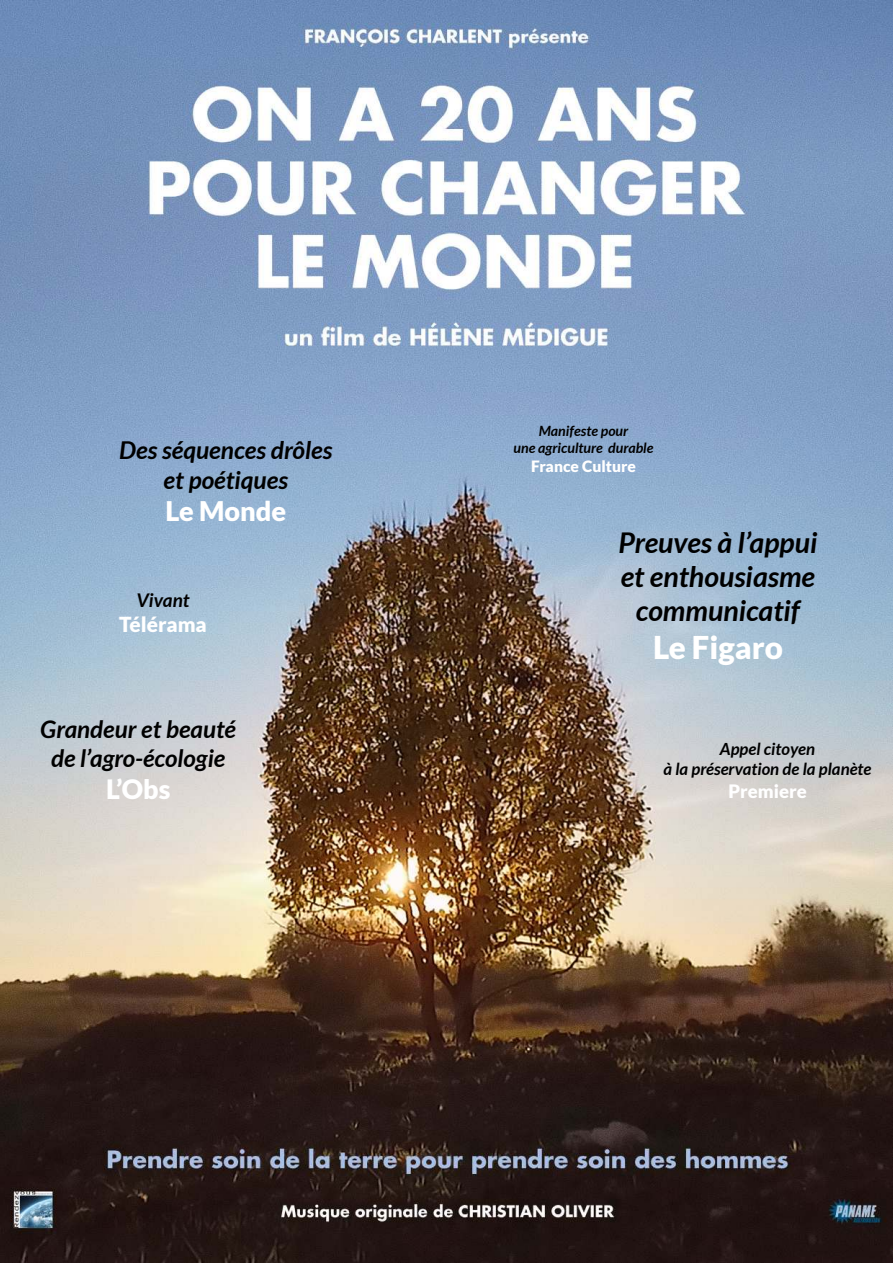
<style>
.page{position:relative;width:893px;height:1263px;background:#fff}
.page>*{position:absolute;margin:0;border:0;box-sizing:border-box;transform-origin:0 0}
.t1{font:900 31.5px "Lato";color:#fff}
.t2{font:italic 700 28.65px/34.3px "Lato";color:#000;text-align:center}
.t3{font:900 27px "Lato";color:#fff}
.t4{font:900 26.7px "Lato";color:#fff}
.t5{font:italic 700 24.6px/29.5px "Lato";color:#000;text-align:center}
.t6{font:italic 700 24.3px/29.1px "Lato";color:#000;text-align:center}
.t7{font:900 20.85px "Lato";color:#fff}
.t8{font:italic 700 18.9px "Lato";color:#000}
.t9{font:900 18.45px "Lato";color:#fff}
.t10{font:italic 700 16.8px/20.1px "Lato";color:#000;text-align:center}
.t11{font:900 15.6px "Lato";color:#fff}
.t12{font:italic 700 14.25px/17px "Lato";color:#000;text-align:center}
</style>
<div class="page">
<img style="left:0;top:0;width:1px;height:1263px">
<img style="left:1px;top:0;width:892px;height:1263px">
<p class="t5" style="left:119px;top:437px;width:215px">Des séquences drôles et poétiques</p>
<p class="t3" style="left:166px;top:497px;width:122px">Le Monde</p>
<p class="t8" style="left:137px;top:592px;width:55px">Vivant</p>
<p class="t7" style="left:119px;top:613px;width:89px">Télérama</p>
<p class="t6" style="left:40px;top:716px;width:197px">Grandeur et beauté de l’agro-écologie</p>
<p class="t4" style="left:106px;top:775px;width:66px">L’Obs</p>
<p class="t12" style="left:514px;top:424px;width:141px">Manifeste pour<br>une agriculture durable</p>
<p class="t11" style="left:531px;top:458px;width:106px">France Culture</p>
<p class="t2" style="left:618px;top:527px;width:200px">Preuves à l’appui et enthousiasme communicatif</p>
<p class="t1" style="left:653px;top:630px;width:131px">Le Figaro</p>
<p class="t10" style="left:663px;top:740px;width:210px">Appel citoyen<br>à la préservation de la planète</p>
<p class="t9" style="left:728px;top:781px;width:80px">Premiere</p>
</div>
